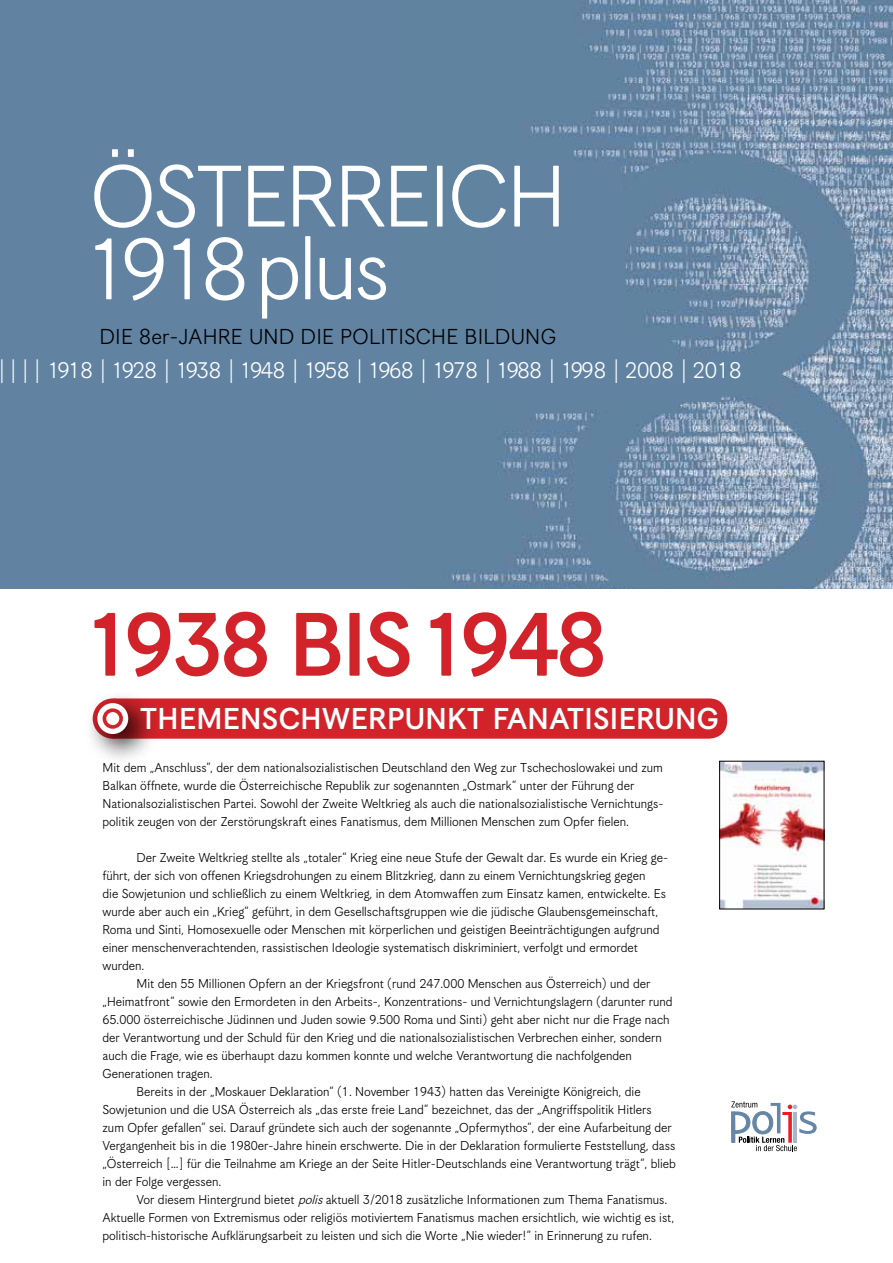
<style>
.page{position:relative;width:893px;height:1263px;background:#fff}
.page>*{position:absolute;margin:0;border:0;box-sizing:border-box;transform-origin:0 0}
.t1{font:96.9px "Korpus Grotesk A";letter-spacing:-.03em;color:#fff}
.t2{font:96.9px "Korpus Grotesk D";letter-spacing:-.03em;color:#d2232a}
.t3{font:32.4px "Korpus Grotesk D";letter-spacing:.01em;color:#fff}
.t4{font:25.05px "Korpus Grotesk A";letter-spacing:-.07em;color:#fff}
.t5{font:24px "Korpus Grotesk A";letter-spacing:.01em;color:#000}
.t6{font:14.25px/18px "Korpus Grotesk A";color:#000}
.s1{font-style:italic}
</style>
<div class="page">
<div style="left:0;top:0;width:893px;height:589px;background:#6183a1"></div>
<img style="left:451px;top:0;width:442px;height:589px">
<svg style="left:731px;top:1101px;width:86px;height:50px"></svg>
<div style="left:427px;top:372px;width:293px;height:29px;background:#6183a1"></div>
<div style="left:489px;top:162px;width:132px;height:248px;background:#6183a1"></div>
<div style="left:526px;top:330px;width:132px;height:67px;background:#6183a1"></div>
<img style="left:721px;top:763px;width:101px;height:144px">
<div style="left:719px;top:761px;width:105px;height:148px;border:1px solid #000"></div>
<div style="left:98px;top:698px;width:629px;height:41px;background:#d2232a;border-radius:18px"></div>
<div style="left:84px;top:689px;width:76px;height:76px;background:#000;opacity:.75"></div>
<div style="left:97px;top:703px;width:31px;height:31px;background:#fff;border-radius:50%"></div>
<div style="left:103px;top:708px;width:20px;height:21px;border:4px solid #d2232a;border-radius:50%"></div>
<h1 class="t1" style="left:90px;top:144px;width:105px">Österrei</h1>
<h1 class="t1" style="left:84px;top:216px;width:308px">1918plus</h1>
<h1 class="t1" style="left:448px;top:144px;width:104px">ch</h1>
<h3 class="t5" style="left:100px;top:323px;width:104px">Die 8er-Jahre</h3>
<h3 class="t5" style="left:249px;top:323px;width:16px">und</h3>
<h3 class="t5" style="left:301px;top:323px;width:64px">die Politis</h3>
<h3 class="t5" style="left:416px;top:323px;width:76px">che Bildung</h3>
<h3 class="t4" style="left:-2px;top:357px;width:744px">| | | | 1918 | 1928 | 1938 | 1948 | 1958 | 1968 | 1978 | 1988 | 1998 | 2008 | 2018</h3>
<h1 class="t2" style="left:84px;top:589px;width:525px">1938 BIS 1948</h1>
<h2 class="t3" style="left:140px;top:700px;width:580px">THEMENSCHWERPUNKT FANATISIERUNG</h2>
<p class="t6" style="left:102px;top:758px;width:562px">Mit dem „Anschluss“, der dem nationalsozialistischen Deutschland den Weg zur Tschechoslowakei und zum Balkan öffnete, wurde die Österreichische Republik zur sogenannten „Ostmark“ unter der Führung der Nationalsozialistischen Partei. Sowohl der Zweite Weltkrieg als auch die nationalsozialistische Vernichtungs&shy;politik zeugen von der Zerstörungskraft eines Fanatismus, dem Millionen Menschen zum Opfer fielen.</p>
<p class="t6" style="left:102px;top:848px;width:567px;text-indent:34px">Der Zweite Weltkrieg stellte als „totaler“ Krieg eine neue Stufe der Gewalt dar. Es wurde ein Krieg ge&shy;führt, der sich von offenen Kriegsdrohungen zu einem Blitzkrieg, dann zu einem Vernichtungskrieg gegen<br>die Sowjetunion und schließlich zu einem Weltkrieg, in dem Atomwaffen zum Einsatz kamen, entwickelte. Es wurde aber auch ein „Krieg“ geführt, in dem Gesellschaftsgruppen wie die jüdische Glaubensgemeinschaft, Roma und Sinti, Homosexuelle oder Menschen mit körperlichen und geistigen Beeinträchtigungen aufgrund einer menschenverachtenden, rassistischen Ideologie systematisch diskriminiert, verfolgt und ermordet wurden.</p>
<p class="t6" style="left:137px;top:974px;width:515px">Mit den 55 Millionen Opfern an der Kriegsfront (rund 247.000 Menschen aus Österreich) und der</p>
<p class="t6" style="left:102px;top:992px;width:572px">„Heimatfront“ sowie den Ermordeten in den Arbeits-, Konzentrations- und Vernichtungslagern (darunter rund</p>
<p class="t6" style="left:102px;top:1010px;width:569px">65.000 österreichische Jüdinnen und Juden sowie 9.500 Roma und Sinti) geht aber nicht nur die Frage nach</p>
<p class="t6" style="left:102px;top:1028px;width:561px">der Verantwortung und der Schuld für den Krieg und die nationalsozialistischen Verbrechen einher, sondern</p>
<p class="t6" style="left:102px;top:1046px;width:531px">auch die Frage, wie es überhaupt dazu kommen konnte und welche Verantwortung die nachfolgenden</p>
<p class="t6" style="left:102px;top:1064px;width:112px">Generationen tragen.</p>
<p class="t6" style="left:137px;top:1082px;width:506px">Bereits in der „Moskauer Deklaration“ (1. November 1943) hatten das Vereinigte Königreich, die</p>
<p class="t6" style="left:102px;top:1100px;width:551px">Sowjetunion und die USA Österreich als „das erste freie Land“ bezeichnet, das der „Angriffspolitik Hitlers</p>
<p class="t6" style="left:102px;top:1118px;width:571px">zum Opfer gefallen“ sei. Darauf gründete sich auch der sogenannte „Opfermythos“, der eine Aufarbeitung der</p>
<p class="t6" style="left:102px;top:1136px;width:574px">Vergangenheit bis in die 1980er-Jahre hinein erschwerte. Die in der Deklaration formulierte Feststellung, dass</p>
<p class="t6" style="left:102px;top:1154px;width:575px">„Österreich […] für die Teilnahme am Kriege an der Seite Hitler-Deutschlands eine Verantwortung trägt“, blieb</p>
<p class="t6" style="left:102px;top:1172px;width:120px">in der Folge vergessen.</p>
<p class="t6" style="left:137px;top:1190px;width:532px">Vor diesem Hintergrund bietet <span class="s1">polis</span>aktuell 3/2018 zusätzliche Informationen zum Thema Fanatismus.</p>
<p class="t6" style="left:102px;top:1208px;width:573px">Aktuelle Formen von Extremismus oder religiös motiviertem Fanatismus machen ersichtlich, wie wichtig es ist,</p>
<p class="t6" style="left:102px;top:1226px;width:551px">politisch-historische Aufklärungsarbeit zu leisten und sich die Worte „Nie wieder!“ in Erinnerung zu rufen.</p>
</div>
